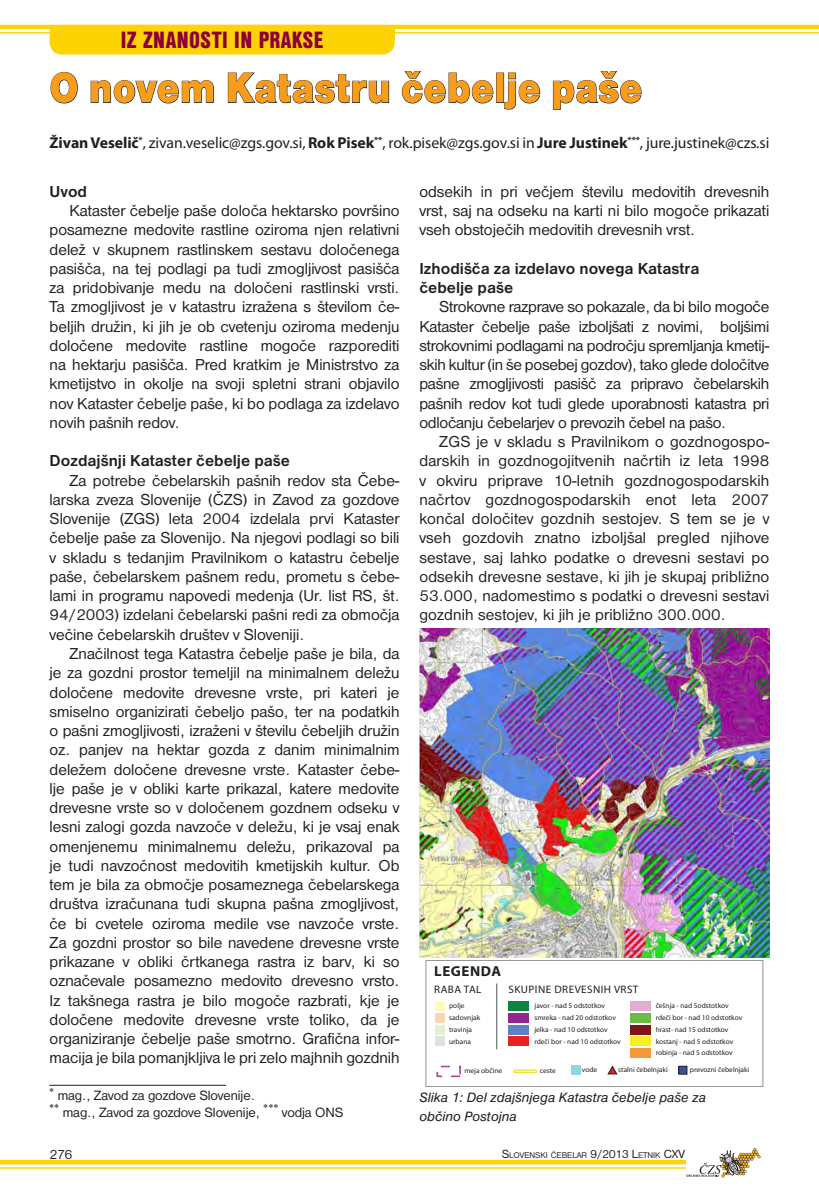
<style>
.page{position:relative;width:819px;height:1191px;background:#fff}
.page>*{position:absolute;margin:0;border:0;box-sizing:border-box;transform-origin:0 0}
.t1{font:43.75px "Nimbus San DCE Blac";letter-spacing:.01em;color:#f89c1c;scale:.88 1}
.t2{font:24.5px "Nimbus San DCE Blac Cond";letter-spacing:.015em;color:#8b0036}
.t3{font:16.45px/19.2px "Nimbus San DCE";color:#231f20;text-align:justify}
.t4{font:700 16.45px/19.2px "Nimbus San DCE";color:#231f20}
.t5{font:15.75px "Myriad Pro";letter-spacing:-.005em;color:#231f20}
.t6{font:700 14.53px "Myriad Pro";letter-spacing:.04em;color:#231f20}
.t7{font:14px/16.6px "Nimbus San DCE";letter-spacing:-.005em;color:#231f20}
.t8{font:italic 14px/19.2px "Nimbus San DCE";color:#231f20}
.t9{font:10.85px "Myriad Pro";letter-spacing:.04em;color:#231f20}
.t10{font:8.58px "Nimbus San DCE";color:#231f20}
.t11{font:7.17px/11.7px "Myriad Pro";color:#231f20}
.s1{font-weight:700}
.s2{font-size:12.25px}
</style>
<div class="page">
<hr style="left:0;top:1160px;width:752px;height:4px;background:#fed304">
<hr style="left:0;top:1167px;width:752px;height:1px;background:#fed304">
<svg style="left:686px;top:1148px;width:74px;height:29px"></svg>
<hr style="left:0;top:25px;width:819px;height:4px;background:#fed304">
<hr style="left:0;top:32px;width:819px;height:2px;background:#fed304">
<div style="left:50px;top:25px;width:344px;height:30px;background:#fed304;border-radius:12px"></div>
<svg style="left:50px;top:71px;width:28px;height:33px"></svg>
<svg style="left:90px;top:80px;width:124px;height:24px"></svg>
<svg style="left:227px;top:72px;width:162px;height:32px"></svg>
<svg style="left:401px;top:71px;width:93px;height:33px"></svg>
<div style="left:496px;top:73px;width:8px;height:30px;border:1px solid #231f20"></div>
<svg style="left:504px;top:72px;width:36px;height:38px"></svg>
<svg style="left:552px;top:71px;width:90px;height:39px"></svg>
<hr style="left:49px;top:1085px;width:177px;height:1px;background:#231f20">
<img style="left:419px;top:628px;width:350px;height:329px">
<div style="left:435px;top:1001px;width:10px;height:9px;background:#fff9bd"></div>
<div style="left:435px;top:1013px;width:10px;height:9px;background:#fdd4b1"></div>
<div style="left:435px;top:1025px;width:10px;height:9px;background:#e4efce"></div>
<div style="left:435px;top:1036px;width:10px;height:10px;background:#e1e1e1"></div>
<div style="left:571px;top:1065px;width:9px;height:9px;background:#90d6e4"></div>
<div style="left:678px;top:1066px;width:9px;height:8px;background:#3752a3"></div>
<div style="left:678px;top:1066px;width:9px;height:8px;border:1px solid #231f20"></div>
<div style="left:508px;top:1001px;width:21px;height:9px;background:#0e8240"></div>
<div style="left:508px;top:1013px;width:21px;height:9px;background:#97258f"></div>
<div style="left:508px;top:1025px;width:21px;height:9px;background:#5f81c1"></div>
<div style="left:508px;top:1036px;width:21px;height:10px;background:#ee1e23"></div>
<div style="left:630px;top:1001px;width:20px;height:9px;background:#e2aecf"></div>
<div style="left:630px;top:1013px;width:20px;height:9px;background:#69bd45"></div>
<div style="left:630px;top:1025px;width:20px;height:9px;background:#7f1315"></div>
<div style="left:630px;top:1036px;width:20px;height:10px;background:#f5ed28"></div>
<div style="left:630px;top:1048px;width:20px;height:9px;background:#f79739"></div>
<div style="left:436px;top:1065px;width:25px;height:12px;border:2px dashed #ad4691"></div>
<hr style="left:496px;top:983px;width:1px;height:66px;background:#57585a">
<div style="left:513px;top:1069px;width:24px;height:4px;border:1px solid #ebda19"></div>
<svg style="left:607px;top:1065px;width:10px;height:9px"></svg>
<div style="left:425px;top:960px;width:338px;height:127px;border:1px solid #939598"></div>
<h2 class="t2" style="left:121px;top:26px;width:204px">IZ ZNANOSTI IN PRAKSE</h2>
<h1 class="t1" style="left:50px;top:62px;width:675px">O novem Katastru čebelje paše</h1>
<p class="t5" style="left:50px;top:133px;width:721px"><span class="s1">Živan Veselič</span><sup>*</sup>, zivan.veselic@zgs.gov.si, <span class="s1">Rok Pisek</span><sup>**</sup>, rok.pisek@zgs.gov.si in <span class="s1">Jure Justinek</span><sup>***</sup>, jure.justinek@czs.si</p>
<p class="t4" style="left:50px;top:182px;width:39px">Uvod</p>
<p class="t3" style="left:50px;top:201px;width:351px;text-indent:20px">Kataster čebelje paše določa hektarsko površino posamezne medovite rastline oziroma njen relativni delež v skupnem rastlinskem sestavu določenega pasišča, na tej podlagi pa tudi zmogljivost pasišča za pridobivanje medu na določeni rastlinski vrsti.<br>Ta zmogljivost je v katastru izražena s številom če&shy;beljih družin, ki jih je ob cvetenju oziroma medenju določene medovite rastline mogoče razporediti na hektarju pasišča. Pred kratkim je Ministrstvo za kmetijstvo in okolje na svoji spletni strani objavilo nov Kataster čebelje paše, ki bo podlaga za izdelavo novih pašnih redov.</p>
<p class="t4" style="left:50px;top:451px;width:242px">Dozdajšnji Kataster čebelje paše</p>
<p class="t3" style="left:50px;top:471px;width:351px;text-indent:20px">Za potrebe čebelarskih pašnih redov sta Čebe&shy;larska zveza Slovenije (ČZS) in Zavod za gozdove Slovenije (ZGS) leta 2004 izdelala prvi Kataster čebelje paše za Slovenijo. Na njegovi podlagi so bili v skladu s tedanjim Pravilnikom o katastru čebelje paše, čebelarskem pašnem redu, prometu s čebe&shy;lami in programu napovedi medenja (Ur. list RS, št.<br>94/2003) izdelani čebelarski pašni redi za območja večine čebelarskih društev v Sloveniji.</p>
<p class="t3" style="left:50px;top:644px;width:351px;text-indent:20px">Značilnost tega Katastra čebelje paše je bila, da je za gozdni prostor temeljil na minimalnem deležu določene medovite drevesne vrste, pri kateri je smiselno organizirati čebeljo pašo, ter na podatkih o pašni zmogljivosti, izraženi v številu čebeljih družin oz. panjev na hektar gozda z danim minimalnim deležem določene drevesne vrste. Kataster čebe&shy;lje paše je v obliki karte prikazal, katere medovite drevesne vrste so v določenem gozdnem odseku v lesni zalogi gozda navzoče v deležu, ki je vsaj enak omenjenemu minimalnemu deležu, prikazoval pa je tudi navzočnost medovitih kmetijskih kultur. Ob tem je bila za območje posameznega čebelarskega društva izračunana tudi skupna pašna zmogljivost, če bi cvetele oziroma medile vse navzoče vrste.<br>Za gozdni prostor so bile navedene drevesne vrste prikazane v obliki črtkanega rastra iz barv, ki so označevale posamezno medovito drevesno vrsto.<br>Iz takšnega rastra je bilo mogoče razbrati, kje je določene medovite drevesne vrste toliko, da je organiziranje čebelje paše smotrno. Grafična infor&shy;macija je bila pomanjkljiva le pri zelo majhnih gozdnih</p>
<p class="t7" style="left:49px;top:1087px;width:295px"><sup>*</sup> mag., Zavod za gozdove Slovenije.<br><sup>**</sup> mag., Zavod za gozdove Slovenije, <sup>***</sup> vodja ONS</p>
<p class="t3" style="left:419px;top:182px;width:351px">odsekih in pri večjem številu medovitih drevesnih vrst, saj na odseku na karti ni bilo mogoče prikazati vseh obstoječih medovitih drevesnih vrst.</p>
<p class="t4" style="left:419px;top:259px;width:281px">Izhodišča za izdelavo novega Katastra čebelje paše</p>
<p class="t3" style="left:419px;top:297px;width:351px;text-indent:20px">Strokovne razprave so pokazale, da bi bilo mogoče Kataster čebelje paše izboljšati z novimi, boljšimi strokovnimi podlagami na področju spremljanja kmetij&shy;skih kultur (in še posebej gozdov), tako glede določitve pašne zmogljivosti pasišč za pripravo čebelarskih pašnih redov kot tudi glede uporabnosti katastra pri odločanju čebelarjev o prevozih čebel na pašo.</p>
<p class="t3" style="left:419px;top:432px;width:351px;text-indent:20px">ZGS je v skladu s Pravilnikom o gozdnogospo&shy;darskih in gozdnogojitvenih načrtih iz leta 1998 v okviru priprave 10-letnih gozdnogospodarskih načrtov gozdnogospodarskih enot leta 2007 končal določitev gozdnih sestojev. S tem se je v vseh gozdovih znatno izboljšal pregled njihove sestave, saj lahko podatke o drevesni sestavi po odsekih drevesne sestave, ki jih je skupaj približno 53.000, nadomestimo s podatki o drevesni sestavi gozdnih sestojev, ki jih je približno 300.000.</p>
<p class="t6" style="left:434px;top:961px;width:68px">LEGENDA</p>
<p class="t9" style="left:434px;top:982px;width:49px">RABA TAL</p>
<p class="t9" style="left:508px;top:982px;width:131px">SKUPINE DREVESNIH VRST</p>
<p class="t11" style="left:449px;top:1000px;width:33px">polje sadovnjak travinja urbana</p>
<p class="t11" style="left:582px;top:1064px;width:17px">vode</p>
<p class="t11" style="left:618px;top:1064px;width:51px">stalni čebelnjaki</p>
<p class="t11" style="left:689px;top:1064px;width:61px">prevozni čebelnjaki</p>
<p class="t11" style="left:534px;top:1000px;width:88px">javor - nad 5 odstotkov smreka - nad 20 odstotkov jelka - nad 10 odstotkov rdeči bor - nad 10 odstotkov</p>
<p class="t11" style="left:655px;top:1000px;width:88px">češnja - nad 5odstotkov rdeči bor - nad 10 odstotkov hrast- nad 15 odstotkov kostanj - nad 5 odstotkov robinja - nad 5 odstotkov</p>
<p class="t11" style="left:464px;top:1064px;width:39px">meja občine</p>
<p class="t11" style="left:540px;top:1064px;width:17px">ceste</p>
<p class="t8" style="left:419px;top:1087px;width:288px">Slika 1: Del zdajšnjega Katastra čebelje paše za občino Postojna</p>
<p class="t7" style="left:50px;top:1146px;width:25px">276</p>
<p class="t10" style="left:502px;top:1150px;width:185px"><span class="s2">S</span>LOVENSKI ČEBELAR <span class="s2">9/2013 L</span>ETNIK <span class="s2">CXV</span></p>
</div>
